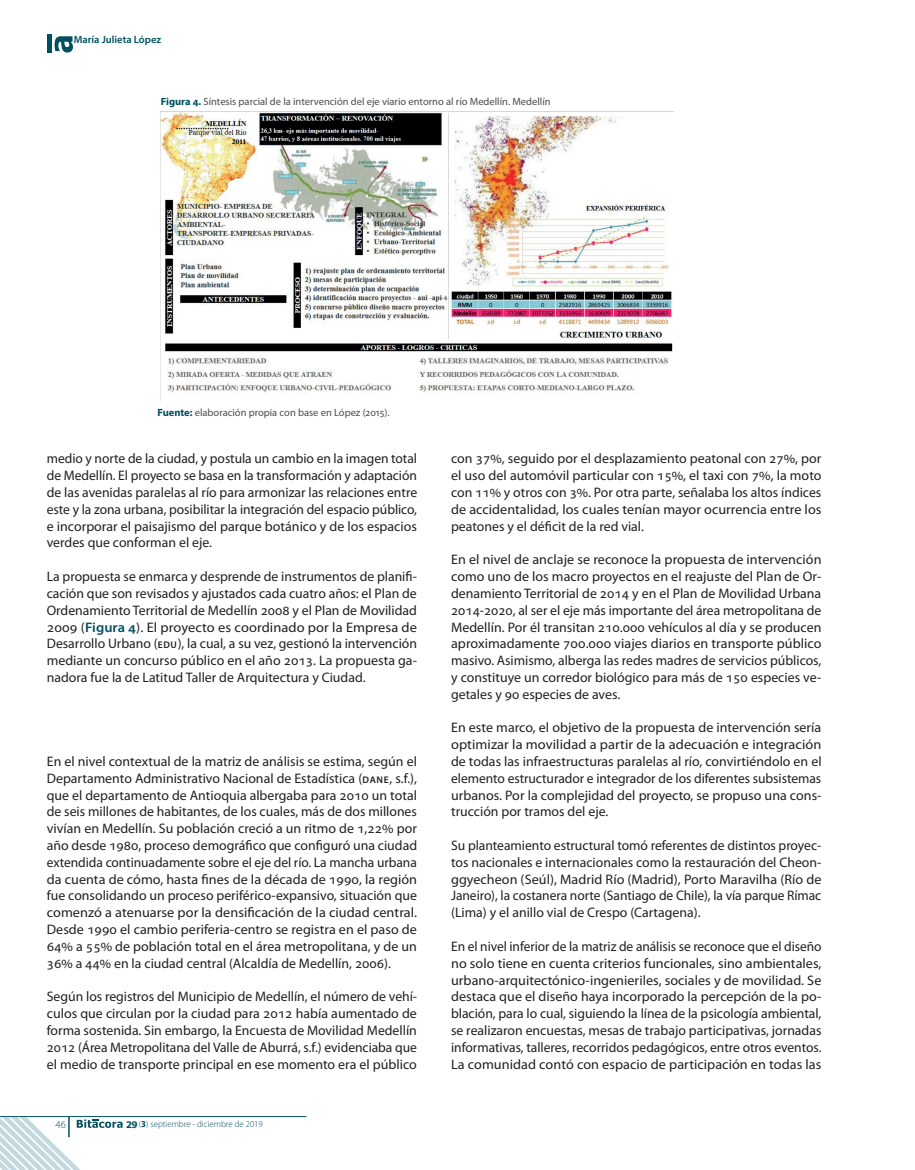
<style>
.page{position:relative;width:915px;height:1170px;background:#fff}
.page>*{position:absolute;margin:0;border:0;box-sizing:border-box;transform-origin:0 0}
.t1{font:13.8px/16.8px "Myriad Pro";color:#231f20;text-align:justify}
.t2{font:10.5px "Myriad Pro";color:#4b4c4d}
.t3{font:600 10.5px "Myriad Pro";color:#00505f}
.t4{font:300 10.5px "Myriad Pro";color:#00505f}
.t5{font:300 9px "Myriad Pro";color:#00505f}
.s1{font-weight:700;color:#00505f}
.s2{font-weight:600;color:#00505f}
.s3{font-weight:600;font-size:9.6px}
.s4{font-family:"Verdana";font-weight:700}
.s5{font-weight:700}
</style>
<div class="page">
<hr style="left:0;top:1116px;width:306px;height:1px;background:#00505f">
<svg style="left:0;top:1117px;width:122px;height:52px"></svg>
<div style="left:47px;top:34px;width:5px;height:19px;background:#00505f"></div>
<svg style="left:55px;top:36px;width:18px;height:17px"></svg>
<img style="left:161px;top:112px;width:512px;height:283px">
<p class="t3" style="left:74px;top:33px;width:89px">María Julieta López</p>
<p class="t2" style="left:161px;top:95px;width:391px"><span class="s1">Figura 4.</span> Síntesis parcial de la intervención del eje viario entorno al río Medellín. Medellín</p>
<p class="t2" style="left:157px;top:405px;width:233px"><span class="s1">Fuente:</span> elaboración propia con base en López (2015).</p>
<p class="t1" style="left:47px;top:450px;width:372px">medio y norte de la ciudad, y postula un cambio en la imagen total de Medellín. El proyecto se basa en la transformación y adaptación de las avenidas paralelas al río para armonizar las relaciones entre este y la zona urbana, posibilitar la integración del espacio público, e incorporar el paisajismo del parque botánico y de los espacios verdes que conforman el eje.</p>
<p class="t1" style="left:47px;top:568px;width:371px">La propuesta se enmarca y desprende de instrumentos de planifi&shy;cación que son revisados y ajustados cada cuatro años: el Plan de Ordenamiento Territorial de Medellín 2008 y el Plan de Movilidad 2009 (<span class="s2">Figura 4</span>). El proyecto es coordinado por la Empresa de Desarrollo Urbano (<span class="s3">EDU</span>), la cual, a su vez, gestionó la intervención mediante un concurso público en el año 2013. La propuesta ga&shy;nadora fue la de Latitud Taller de Arquitectura y Ciudad.</p>
<p class="t1" style="left:47px;top:752px;width:371px">En el nivel contextual de la matriz de análisis se estima, según el Departamento Administrativo Nacional de Estadística (<span class="s3">DANE</span>, s.f.), que el departamento de Antioquia albergaba para 2010 un total de seis millones de habitantes, de los cuales, más de dos millones vivían en Medellín. Su población creció a un ritmo de 1,22% por año desde 1980, proceso demográfico que configuró una ciudad extendida continuadamente sobre el eje del río. La mancha urbana da cuenta de cómo, hasta fines de la década de 1990, la región fue consolidando un proceso periférico-expansivo, situación que comenzó a atenuarse por la densificación de la ciudad central.<br>Desde 1990 el cambio periferia-centro se registra en el paso de 64% a 55% de población total en el área metropolitana, y de un 36% a 44% en la ciudad central (Alcaldía de Medellín, 2006).</p>
<p class="t1" style="left:47px;top:988px;width:371px">Según los registros del Municipio de Medellín, el número de vehí&shy;culos que circulan por la ciudad para 2012 había aumentado de forma sostenida. Sin embargo, la Encuesta de Movilidad Medellín 2012 (Área Metropolitana del Valle de Aburrá, s.f.) evidenciaba que el medio de transporte principal en ese momento era el público</p>
<p class="t4" style="left:55px;top:1118px;width:12px">46</p>
<p class="t5" style="left:126px;top:1118px;width:138px"><span class="s4">29</span>(<span class="s5">3</span>) septiembre - diciembre de 2019</p>
<p class="t1" style="left:451px;top:450px;width:372px">con 37%, seguido por el desplazamiento peatonal con 27%, por el uso del automóvil particular con 15%, el taxi con 7%, la moto con 11% y otros con 3%. Por otra parte, señalaba los altos índices de accidentalidad, los cuales tenían mayor ocurrencia entre los peatones y el déficit de la red vial.</p>
<p class="t1" style="left:451px;top:551px;width:372px">En el nivel de anclaje se reconoce la propuesta de intervención como uno de los macro proyectos en el reajuste del Plan de Or&shy;denamiento Territorial de 2014 y en el Plan de Movilidad Urbana 2014-2020, al ser el eje más importante del área metropolitana de Medellín. Por él transitan 210.000 vehículos al día y se producen aproximadamente 700.000 viajes diarios en transporte público masivo. Asimismo, alberga las redes madres de servicios públicos, y constituye un corredor biológico para más de 150 especies ve&shy;getales y 90 especies de aves.</p>
<p class="t1" style="left:451px;top:719px;width:372px">En este marco, el objetivo de la propuesta de intervención sería optimizar la movilidad a partir de la adecuación e integración de todas las infraestructuras paralelas al río, convirtiéndolo en el elemento estructurador e integrador de los diferentes subsistemas urbanos. Por la complejidad del proyecto, se propuso una cons&shy;trucción por tramos del eje.</p>
<p class="t1" style="left:451px;top:836px;width:372px">Su planteamiento estructural tomó referentes de distintos proyec&shy;tos nacionales e internacionales como la restauración del Cheon&shy;ggyecheon (Seúl), Madrid Río (Madrid), Porto Maravilha (Río de Janeiro), la costanera norte (Santiago de Chile), la vía parque Rímac (Lima) y el anillo vial de Crespo (Cartagena).</p>
<p class="t1" style="left:451px;top:937px;width:372px">En el nivel inferior de la matriz de análisis se reconoce que el diseño no solo tiene en cuenta criterios funcionales, sino ambientales, urbano-arquitectónico-ingenieriles, sociales y de movilidad. Se destaca que el diseño haya incorporado la percepción de la po&shy;blación, para lo cual, siguiendo la línea de la psicología ambiental, se realizaron encuestas, mesas de trabajo participativas, jornadas informativas, talleres, recorridos pedagógicos, entre otros eventos.<br>La comunidad contó con espacio de participación en todas las</p>
</div>
